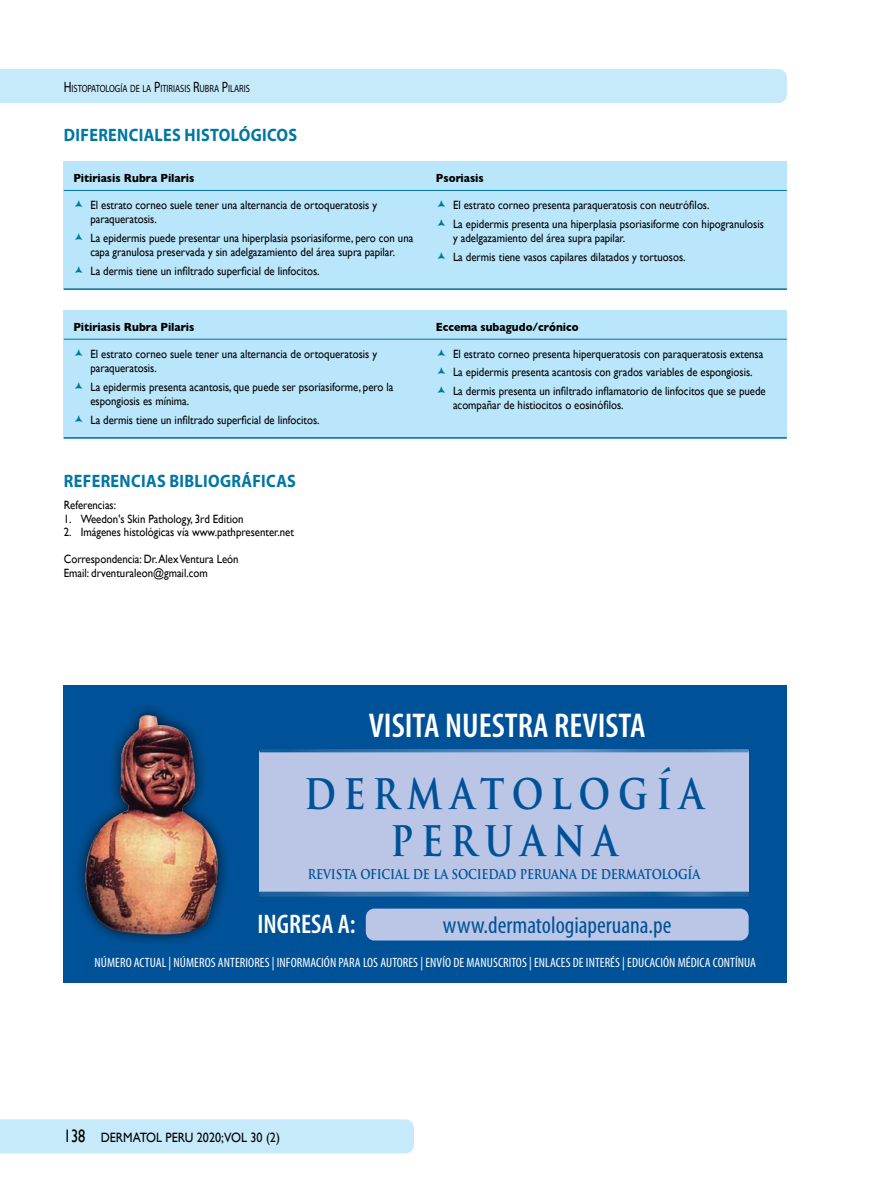
<style>
.page{position:relative;width:872px;height:1191px;background:#fff}
.page>*{position:absolute;margin:0;border:0;box-sizing:border-box;transform-origin:0 0}
.t1{font:700 48.3px/47.1px "Trajan Pro";letter-spacing:.195em;color:#005298;text-align:center;scale:.8 1}
.t2{font:600 condensed 34.5px "Myriad Pro";color:#fff}
.t3{font:600 condensed 27px "Myriad Pro";color:#fff}
.t4{font:condensed 24px "Myriad Pro";color:#005298}
.t5{font:700 18px "Myriad Pro";letter-spacing:.02em;color:#0076a3;scale:.9 1}
.t6{font:700 15.6px "Trajan Pro";letter-spacing:-.015em;color:#005298;scale:.8 1}
.t7{font:condensed 13.5px "Myriad Pro";letter-spacing:.005em;color:#fff}
.t8{font:13.5px "Gill Sans";color:#000;scale:.9 1}
.t9{font:12px/14.4px "Gill Sans";color:#000;scale:.9 1}
.t10{font:700 12px "Gill Sans";color:#000;scale:.9 1}
.t11{font:10.5px "Myriad Pro";color:#000;scale:.8 1}
.s1{font-size:15px}
.s2{font-size:18px}
</style>
<div class="page">
<div style="left:0;top:69px;width:787px;height:34px;background:#c7eafb"></div>
<div style="left:0;top:1119px;width:414px;height:34px;background:#c7eafb"></div>
<div style="left:64px;top:162px;width:723px;height:128px;background:#b9e6fa"></div>
<div style="left:64px;top:310px;width:723px;height:128px;background:#b9e6fa"></div>
<hr style="left:64px;top:288px;width:723px;height:2px;background:#0076a3">
<hr style="left:64px;top:437px;width:723px;height:1px;background:#0076a3">
<hr style="left:64px;top:190px;width:723px;height:1px;background:#0076a3">
<hr style="left:64px;top:339px;width:723px;height:1px;background:#0076a3">
<div style="left:64px;top:685px;width:723px;height:297px;background:#005298"></div>
<div style="left:259px;top:750px;width:489px;height:141px;background:#bbc6e6"></div>
<div style="left:366px;top:908px;width:382px;height:32px;background:#bbc6e6;border-radius:9px"></div>
<svg style="left:259px;top:891px;width:489px;height:5px;background:#4d7fb1"></svg>
<hr style="left:259px;top:749px;width:489px;height:3px;background:#fff">
<img style="left:82px;top:707px;width:139px;height:233px">
<p class="t11" style="left:64px;top:82px;width:234px"><span class="s1">H</span>ISTOPATOLOGÍA DE LA <span class="s1">P</span>ITIRIASIS <span class="s1">R</span>UBRA <span class="s1">P</span>ILARIS</p>
<h3 class="t5" style="left:64px;top:123px;width:261px">DIFERENCIALES HISTOLÓGICOS</h3>
<p class="t10" style="left:73px;top:168px;width:136px">Pitiriasis Rubra Pilaris</p>
<p class="t9" style="left:90px;top:198px;width:320px">El estrato corneo suele tener una alternancia de ortoqueratosis y paraqueratosis.</p>
<p class="t9" style="left:90px;top:231px;width:360px">La epidermis puede presentar una hiperplasia psoriasiforme, pero con una capa granulosa preservada y sin adelgazamiento del área supra papilar.</p>
<p class="t9" style="left:90px;top:264px;width:256px">La dermis tiene un infiltrado superficial de linfocitos.</p>
<p class="t10" style="left:73px;top:317px;width:136px">Pitiriasis Rubra Pilaris</p>
<p class="t9" style="left:90px;top:346px;width:320px">El estrato corneo suele tener una alternancia de ortoqueratosis y paraqueratosis.</p>
<p class="t9" style="left:90px;top:379px;width:338px">La epidermis presenta acantosis, que puede ser psoriasiforme, pero la espongiosis es mínima.</p>
<p class="t9" style="left:90px;top:412px;width:256px">La dermis tiene un infiltrado superficial de linfocitos.</p>
<h3 class="t5" style="left:64px;top:469px;width:259px">REFERENCIAS BIBLIOGRÁFICAS</h3>
<p class="t9" style="left:64px;top:498px;width:60px">Referencias:</p>
<p class="t9" style="left:64px;top:511px;width:201px">1. Weedon's Skin Pathology, 3rd Edition</p>
<p class="t9" style="left:64px;top:525px;width:257px">2. Imágenes histológicas vía www.pathpresenter.net</p>
<p class="t9" style="left:64px;top:552px;width:196px;line-height:13.5px">Correspondencia: Dr. Alex Ventura León<br>Email: drventuraleon@gmail.com</p>
<p class="t10" style="left:436px;top:168px;width:55px">Psoriasis</p>
<p class="t9" style="left:453px;top:195px;width:347px;line-height:18.6px">El estrato corneo presenta paraqueratosis con neutrófilos.<br>La epidermis presenta una hiperplasia psoriasiforme con hipogranulosis</p>
<p class="t9" style="left:453px;top:229px;width:260px;line-height:18.6px">y adelgazamiento del área supra papilar.<br>La dermis tiene vasos capilares dilatados y tortuosos.</p>
<p class="t10" style="left:436px;top:317px;width:160px">Eccema subagudo/crónico</p>
<p class="t9" style="left:453px;top:344px;width:349px;line-height:18.6px">El estrato corneo presenta hiperqueratosis con paraqueratosis extensa<br>La epidermis presenta acantosis con grados variables de espongiosis.<br>La dermis presenta un infiltrado inflamatorio de linfocitos que se puede</p>
<p class="t9" style="left:453px;top:398px;width:191px">acompañar de histiocitos o eosinófilos.</p>
<h2 class="t2" style="left:369px;top:707px;width:278px">VISITA NUESTRA REVISTA</h2>
<h1 class="t1" style="left:304px;top:768px;width:501px">DERMATOLOGÍA<br>PERUANA</h1>
<h3 class="t6" style="left:308px;top:863px;width:492px">REVISTA OFICIAL DE LA SOCIEDAD PERUANA DE DERMATOLOGÍA</h3>
<h3 class="t4" style="left:443px;top:910px;width:230px">www.dermatologiaperuana.pe</h3>
<h3 class="t3" style="left:257px;top:909px;width:100px">INGRESA A:</h3>
<p class="t7" style="left:95px;top:954px;width:663px">NÚMERO ACTUAL | NÚMEROS ANTERIORES | INFORMACIÓN PARA LOS AUTORES | ENVÍO DE MANUSCRITOS | ENLACES DE INTERÉS | EDUCACIÓN MÉDICA CONTÍNUA</p>
<p class="t8" style="left:64px;top:1129px;width:242px"><span class="s2">138</span> DERMATOL PERU 2020;VOL 30 (2)</p>
</div>
